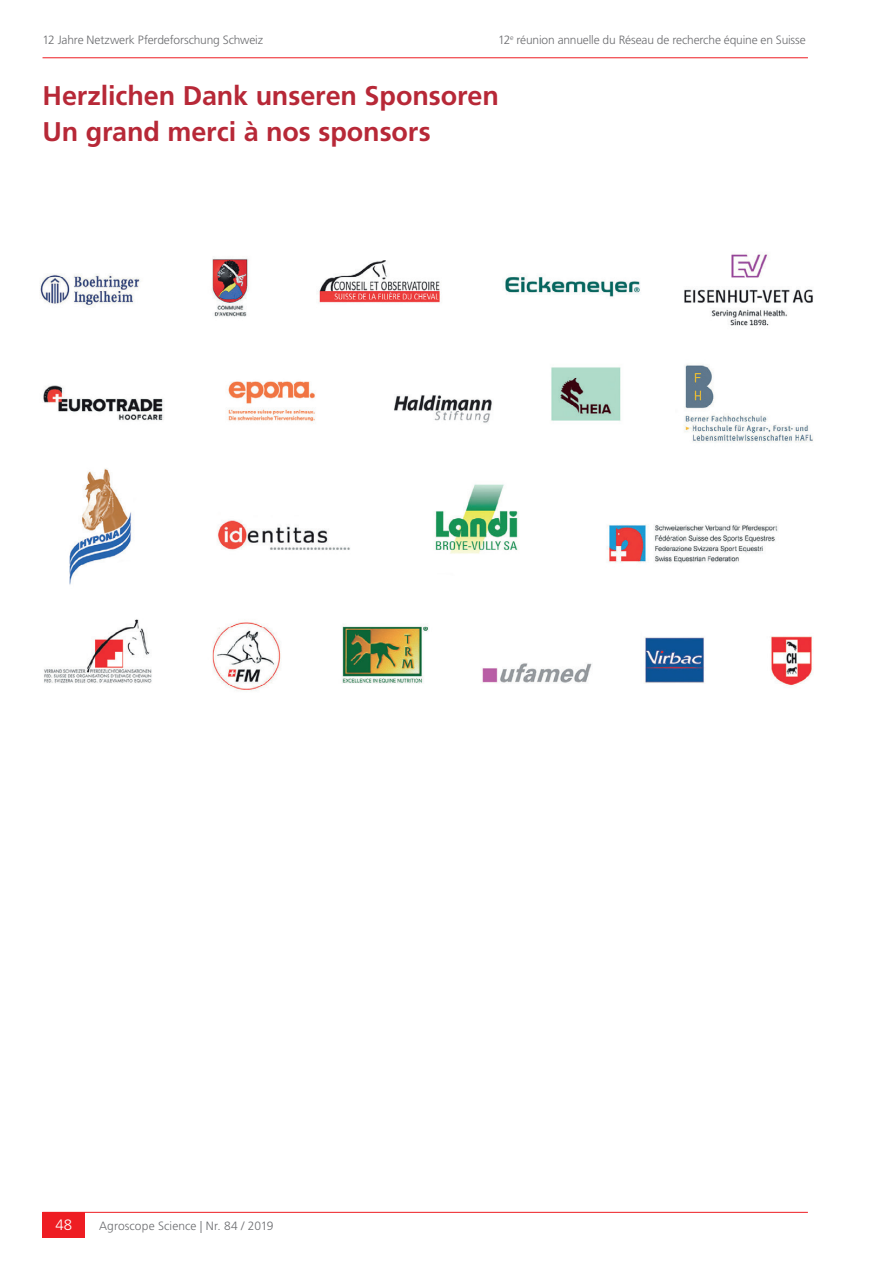
<style>
.page{position:relative;width:893px;height:1263px;background:#fff}
.page>*{position:absolute;margin:0;border:0;box-sizing:border-box;transform-origin:0 0}
.t1{font:700 27px/36px "Frutiger LT";letter-spacing:-.005em;color:#b72837}
.t2{font:300 15px "Frutiger LT";color:#fff}
.t3{font:300 12px "Frutiger LT";letter-spacing:-.01em;color:#6c6d70}
</style>
<div class="page">
<hr style="left:42px;top:1212px;width:766px;height:1px;background:#ee1d23">
<div style="left:43px;top:1212px;width:42px;height:25px;background:#ee1d23"></div>
<hr style="left:43px;top:57px;width:765px;height:1px;background:#ee1d23">
<img style="left:40px;top:254px;width:773px;height:437px">
<p class="t3" style="left:43px;top:33px;width:222px">12 Jahre Netzwerk Pferdeforschung Schweiz</p>
<p class="t3" style="left:498px;top:33px;width:309px">12<sup>e</sup> réunion annuelle du Réseau de recherche équine en Suisse</p>
<h1 class="t1" style="left:43px;top:78px;width:458px">Herzlichen Dank unseren Sponsoren<br>Un grand merci à nos sponsors</h1>
<p class="t2" style="left:55px;top:1216px;width:18px">48</p>
<p class="t3" style="left:99px;top:1219px;width:176px">Agroscope Science | Nr. 84 / 2019</p>
</div>
